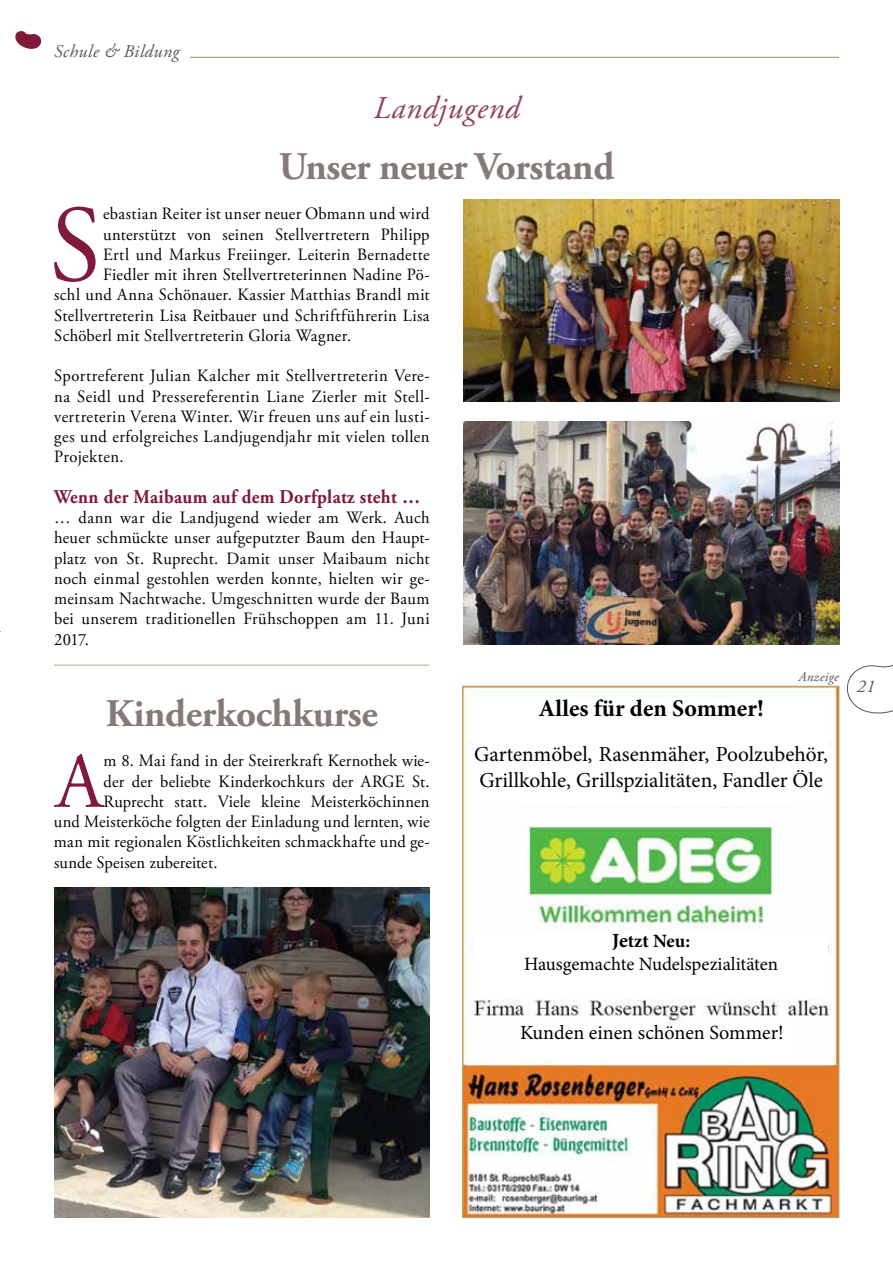
<style>
.page{position:relative;width:893px;height:1263px;background:#fff}
.page>*{position:absolute;margin:0;border:0;box-sizing:border-box;transform-origin:0 0}
.t1{font:108.9px "Adobe Garamond Pro";color:#7f1a39;scale:.96 1}
.t2{font:78.3px "Adobe Garamond Pro";color:#7f1a39;scale:.96 1}
.t3{font:700 39px "Adobe Garamond Pro";letter-spacing:-.01em;color:#867a79}
.t4{font:italic 31.5px "Adobe Garamond Pro";letter-spacing:.025em;color:#944153}
.t5{font:700 23.85px "Minion Pro";color:#000}
.t6{font:21.3px/25.7px "Minion Pro";color:#000}
.t7{font:20.1px "Minion Pro";color:#000}
.t8{font:700 19.5px "Adobe Garamond Pro";letter-spacing:.02em;color:#7f1a39;scale:.93 1}
.t9{font:18.9px/22.6px "Minion Pro";color:#000;text-align:center}
.t10{font:italic 18px "Adobe Garamond Pro";letter-spacing:.025em;color:#575756}
.t11{font:17.25px/20.2px "Adobe Garamond Pro";letter-spacing:.015em;color:#000;text-align:justify;scale:.96 1}
.t12{font:italic 13.5px "Adobe Garamond Pro";letter-spacing:.025em;color:#575756}
.s1{font-weight:700;font-size:20.1px}
.s2{font-weight:700}
</style>
<div class="page">
<svg style="left:847px;top:664px;width:46px;height:50px"></svg>
<svg style="left:15px;top:31px;width:26px;height:18px"></svg>
<img style="left:464px;top:688px;width:373px;height:528px">
<div style="left:520px;top:1024px;width:272px;height:31px;background:#fff"></div>
<div style="left:474px;top:699px;width:354px;height:106px;background:#fff"></div>
<div style="left:474px;top:933px;width:354px;height:64px;background:#fff"></div>
<img style="left:463px;top:199px;width:376px;height:203px">
<img style="left:464px;top:422px;width:375px;height:223px">
<hr style="left:54px;top:665px;width:375px;height:1px;background:#acad82">
<img style="left:54px;top:888px;width:376px;height:329px">
<hr style="left:190px;top:57px;width:649px;height:1px;background:#92955e">
<p class="t10" style="left:54px;top:41px;width:127px">Schule &amp; Bildung</p>
<h3 class="t4" style="left:373px;top:89px;width:148px">Landjugend</h3>
<h3 class="t3" style="left:279px;top:144px;width:337px">Unser neuer Vorstand</h3>
<h1 class="t1" style="left:50px;top:180px;width:55px">S</h1>
<p class="t11" style="left:103px;top:204px;width:342px">ebastian Reiter ist unser neuer Obmann und wird</p>
<p class="t11" style="left:103px;top:225px;width:342px">unterstützt von seinen Stellvertretern Philipp</p>
<p class="t11" style="left:103px;top:245px;width:342px">Ertl und Markus Freiinger. Leiterin Bernadette</p>
<p class="t11" style="left:103px;top:265px;width:342px">Fiedler mit ihren Stellvertreterinnen Nadine Pö-</p>
<p class="t11" style="left:54px;top:285px;width:393px">schl und Anna Schönauer. Kassier Matthias Brandl mit</p>
<p class="t11" style="left:54px;top:306px;width:393px">Stellvertreterin Lisa Reitbauer und Schriftführerin Lisa</p>
<p class="t11" style="left:54px;top:326px;width:311px">Schöberl mit Stellvertreterin Gloria Wagner.</p>
<p class="t11" style="left:54px;top:366px;width:393px">Sportreferent Julian Kalcher mit Stellvertreterin Vere&shy;na Seidl und Pressereferentin Liane Zierler mit Stell&shy;vertreterin Verena Winter. Wir freuen uns auf ein lusti&shy;ges und erfolgreiches Landjugendjahr mit vielen tollen Projekten.</p>
<p class="t8" style="left:54px;top:485px;width:395px">Wenn der Maibaum auf dem Dorfplatz steht …</p>
<p class="t11" style="left:54px;top:508px;width:393px">… dann war die Landjugend wieder am Werk. Auch heuer schmückte unser aufgeputzter Baum den Haupt&shy;platz von St. Ruprecht. Damit unser Maibaum nicht noch einmal gestohlen werden konnte, hielten wir ge&shy;meinsam Nachtwache. Umgeschnitten wurde der Baum bei unserem traditionellen Frühschoppen am 11. Juni 2017.</p>
<h3 class="t3" style="left:106px;top:691px;width:274px">Kinderkochkurse</h3>
<h2 class="t2" style="left:56px;top:735px;width:50px">A</h2>
<p class="t11" style="left:104px;top:751px;width:341px">m 8. Mai fand in der Steirerkraft Kernothek wie-</p>
<p class="t11" style="left:104px;top:771px;width:341px">der der beliebte Kinderkochkurs der ARGE St.</p>
<p class="t11" style="left:104px;top:792px;width:341px">Ruprecht statt. Viele kleine Meisterköchinnen</p>
<p class="t11" style="left:54px;top:812px;width:393px">und Meisterköche folgten der Einladung und lernten, wie</p>
<p class="t11" style="left:54px;top:832px;width:393px">man mit regionalen Köstlichkeiten schmackhafte und ge-</p>
<p class="t11" style="left:54px;top:852px;width:172px">sunde Speisen zubereitet.</p>
<p class="t12" style="left:799px;top:669px;width:42px">Anzeige</p>
<h3 class="t5" style="left:539px;top:692px;width:227px">Alles für den Sommer!</h3>
<p class="t6" style="left:474px;top:742px;width:355px">Gartenmöbel, Rasenmäher, Poolzubehör,<br>Grillkohle, Grillspzialitäten, Fandler Öle</p>
<p class="t10" style="left:857px;top:676px;width:20px">21</p>
<p class="t9" style="left:524px;top:930px;width:256px"><span class="s1">Je</span><span class="s2">tzt Neu:<br></span>Hausgemachte Nudelspezialitäten</p>
<p class="t7" style="left:520px;top:1019px;width:265px">Kunden einen schönen Sommer!</p>
</div>
